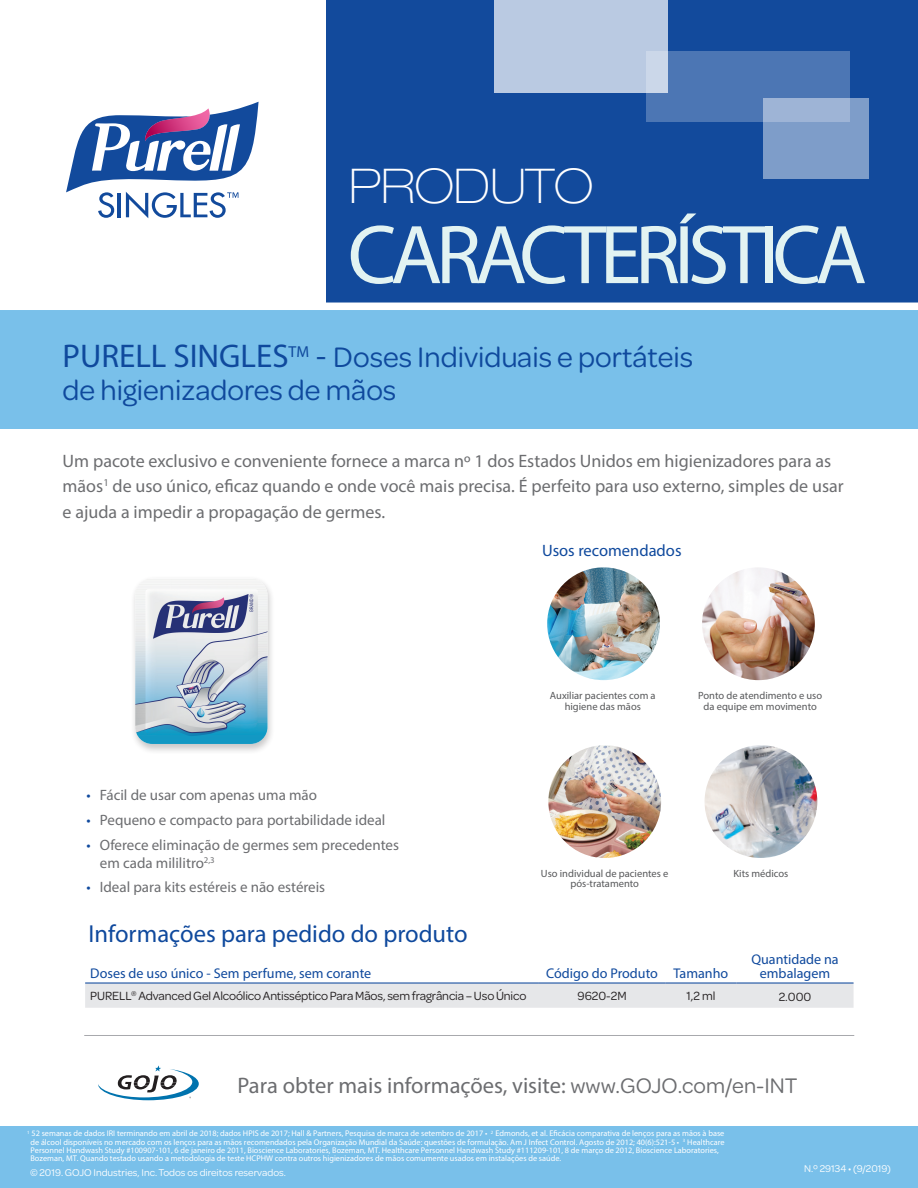
<style>
.page{position:relative;width:918px;height:1188px;background:#fff}
.page>*{position:absolute;margin:0;border:0;box-sizing:border-box;transform-origin:0 0}
.t1{font:84.15px "Myriad Pro";letter-spacing:-.075em;color:#e2f3f2}
.t2{font:100 expanded 48px "Helvetica Neue LT Std";color:#fff}
.t3{font:30.15px/33px "Omnes";color:#0f499d}
.t4{font:24.6px "Myriad Pro";color:#0f499d}
.t5{font:22.5px "Myriad Pro";color:#6c6d70}
.t6{font:18px/25.5px "Myriad Pro";color:#6c6d70}
.t7{font:16.5px "Myriad Pro";color:#0f499d}
.t8{font:15px/18px "Myriad Pro";color:#6c6d70}
.t9{font:14.1px/14.1px "Myriad Pro";color:#0f499d;text-align:center}
.t10{font:12.75px "Omnes";letter-spacing:-.01em;color:#231f20}
.t11{font:10.5px/10.5px "Myriad Pro";color:#57585a;text-align:center}
.t12{font:10.5px "Omnes";color:#fff}
.t13{font:8.25px/8.2px "Myriad Pro";color:#fff}
.s1{font-family:"Myriad Pro";font-size:33px}
.s2{color:#0f499d}
.s3{font-family:"Omnes"}
</style>
<div class="page">
<div style="left:0;top:1127px;width:918px;height:61px;background:#79c0ea"></div>
<div style="left:0;top:310px;width:918px;height:119px;background:#79c0ea"></div>
<div style="left:326px;top:0;width:592px;height:307px;background:#124a9c"></div>
<div style="left:647px;top:52px;width:203px;height:70px;background:#4c76b4"></div>
<svg style="left:764px;top:98px;width:105px;height:81px;background:#85a2cc"></svg>
<div style="left:495px;top:0;width:173px;height:93px;background:#bacae2"></div>
<div style="left:0;top:303px;width:918px;height:7px;background:#fff"></div>
<svg style="left:98px;top:1065px;width:101px;height:35px"></svg>
<div style="left:85px;top:984px;width:769px;height:24px;background:#e6e7e9"></div>
<hr style="left:85px;top:982px;width:454px;height:2px;background:#0f499d">
<hr style="left:539px;top:982px;width:126px;height:2px;background:#0f499d">
<hr style="left:665px;top:982px;width:72px;height:2px;background:#0f499d">
<hr style="left:737px;top:982px;width:117px;height:2px;background:#0f499d">
<hr style="left:84px;top:1035px;width:770px;height:1px;background:#a8a9ad">
<svg style="left:66px;top:102px;width:193px;height:117px"></svg>
<div style="left:130px;top:576px;width:146px;height:178px;background:#231f20;opacity:.25"></div>
<img style="left:135px;top:578px;width:133px;height:166px">
<img style="left:547px;top:567px;width:113px;height:113px;border-radius:56px">
<img style="left:702px;top:567px;width:113px;height:113px;border-radius:56px">
<img style="left:705px;top:745px;width:112px;height:113px;border-radius:56px">
<img style="left:548px;top:745px;width:113px;height:113px;border-radius:56px">
<p class="t2" style="left:349px;top:157px;width:246px">PRODUTO</p>
<p class="t1" style="left:348px;top:203px;width:521px">CARACTERÍSTICA</p>
<p class="t3" style="left:63px;top:339px;width:632px"><span class="s1">PURELL SINGLES</span><sup>TM</sup> <span class="s1">-</span> Doses Individuais e portáteis de higienizadores de mãos</p>
<p class="t6" style="left:63px;top:448px;width:783px">Um pacote exclusivo e conveniente fornece a marca nº 1 dos Estados Unidos em higienizadores para as mãos<sup>1</sup> de uso único, eficaz quando e onde você mais precisa. É perfeito para uso externo, simples de usar e ajuda a impedir a propagação de germes.</p>
<p class="t7" style="left:542px;top:540px;width:141px">Usos recomendados</p>
<p class="t8" style="left:86px;top:786px;width:232px"><span class="s2">•</span> Fácil de usar com apenas uma mão</p>
<p class="t8" style="left:86px;top:811px;width:301px"><span class="s2">•</span> Pequeno e compacto para portabilidade ideal</p>
<p class="t8" style="left:100px;top:835px;width:301px;text-indent:-14px"><span class="s2">•</span> Oferece eliminação de germes sem precedentes em cada mililitro<sup>2,3</sup></p>
<p class="t8" style="left:86px;top:878px;width:240px"><span class="s2">•</span> Ideal para kits estéreis e não estéreis</p>
<p class="t4" style="left:88px;top:919px;width:381px">Informações para pedido do produto</p>
<p class="t11" style="left:550px;top:690px;width:107px">Auxiliar pacientes com a higiene das mãos</p>
<p class="t11" style="left:698px;top:690px;width:125px">Ponto de atendimento e uso da equipe em movimento</p>
<p class="t11" style="left:541px;top:868px;width:129px">Uso individual de pacientes e</p>
<p class="t11" style="left:733px;top:868px;width:57px">Kits médicos</p>
<p class="t11" style="left:570px;top:878px;width:70px">pós-tratamento</p>
<p class="t9" style="left:90px;top:966px;width:283px">Doses de uso único - Sem perfume, sem corante</p>
<p class="t9" style="left:546px;top:966px;width:113px">Código do Produto</p>
<p class="t9" style="left:674px;top:966px;width:56px">Tamanho</p>
<p class="t9" style="left:751px;top:952px;width:89px">Quantidade na embalagem</p>
<p class="t10" style="left:90px;top:987px;width:438px">PURELL<sup>®</sup> Advanced Gel Alcoólico Antisséptico Para Mãos, sem fragrância – Uso Único</p>
<p class="t10" style="left:577px;top:987px;width:51px">9620-2M</p>
<p class="t10" style="left:686px;top:987px;width:31px">1,2 ml</p>
<p class="t10" style="left:779px;top:989px;width:34px">2.000</p>
<p class="t5" style="left:238px;top:1071px;width:561px">Para obter mais informações, visite: <span class="s3">www.GOJO.com/en-INT</span></p>
<p class="t13" style="left:30px;top:1129px;width:696px;text-indent:-3px"><sup>1</sup> 52 semanas de dados IRI terminando em abril de 2018; dados HPIS de 2017; Hall &amp; Partners, Pesquisa de marca de setembro de 2017 • <sup>2</sup> Edmonds, et al. Eficácia comparativa de lenços para as mãos à base de álcool disponíveis no mercado com os lenços para as mãos recomendados pela Organização Mundial da Saúde: questões de formulação. Am J Infect Control. Agosto de 2012; 40(6):521-5 • <sup>3</sup> Healthcare Personnel Handwash Study #100907-101, 6 de janeiro de 2011, Bioscience Laboratories, Bozeman, MT. Healthcare Personnel Handwash Study #111209-101, 8 de março de 2012, Bioscience Laboratories, Bozeman, MT. Quando testado usando a metodologia de teste HCPHW contra outros higienizadores de mãos comumente usados em instalações de saúde.</p>
<p class="t12" style="left:30px;top:1165px;width:258px">© 2019. GOJO Industries, Inc. Todos os direitos reservados.</p>
<p class="t12" style="left:804px;top:1162px;width:88px">N.º 29134 • (9/2019)</p>
</div>
